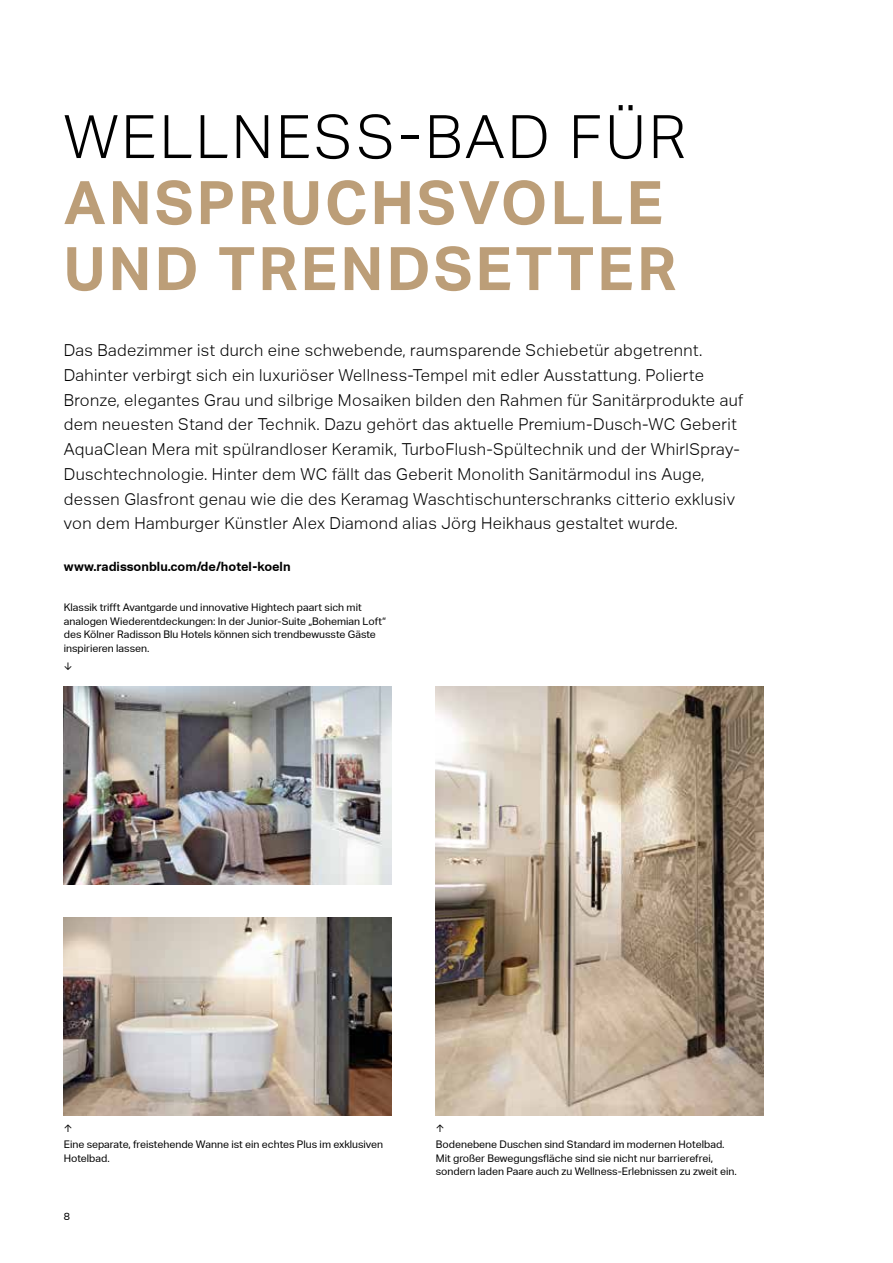
<style>
.page{position:relative;width:893px;height:1263px;background:#fff}
.page>*{position:absolute;margin:0;border:0;box-sizing:border-box;transform-origin:0 0}
.t1{font:700 60px/66px "Aktiv Grotesk Geberit";letter-spacing:.05em;color:#bc9e78}
.t2{font:300 60px "Aktiv Grotesk Geberit";letter-spacing:.05em;color:#000}
.t3{font:300 16.5px/24.8px "Aktiv Grotesk Geberit";letter-spacing:.025em;color:#000}
.t4{font:700 12.75px "Aktiv Grotesk Geberit";color:#000}
.t5{font:10.5px/13.5px "Aktiv Grotesk Geberit";color:#000}
</style>
<div class="page">
<img style="left:436px;top:686px;width:328px;height:429px">
<img style="left:64px;top:686px;width:328px;height:198px">
<img style="left:63px;top:917px;width:329px;height:198px">
<h1 class="t2" style="left:64px;top:102px;width:624px">WELLNESS-BAD FÜR</h1>
<h1 class="t1" style="left:64px;top:170px;width:614px">ANSPRUCHSVOLLE<br>UND TRENDSETTER</h1>
<p class="t3" style="left:64px;top:338px;width:681px">Das Badezimmer ist durch eine schwebende, raumsparende Schiebetür abgetrennt.<br>Dahinter verbirgt sich ein luxuriöser Wellness-Tempel mit edler Ausstattung. Polierte Bronze, elegantes Grau und silbrige Mosaiken bilden den Rahmen für Sanitärprodukte auf dem neuesten Stand der Technik. Dazu gehört das aktuelle Premium-Dusch-WC Geberit AquaClean Mera mit spülrandloser Keramik, TurboFlush-Spültechnik und der WhirlSpray-Duschtechnologie. Hinter dem WC fällt das Geberit Monolith Sanitärmodul ins Auge, dessen Glasfront genau wie die des Keramag Waschtischunterschranks citterio exklusiv von dem Hamburger Künstler Alex Diamond alias Jörg Heikhaus gestaltet wurde.</p>
<p class="t4" style="left:64px;top:559px;width:228px">www.radissonblu.com/de/hotel-koeln</p>
<p class="t5" style="left:64px;top:601px;width:324px">Klassik trifft Avantgarde und innovative Hightech paart sich mit analogen Wiederentdeckungen: In der Junior-Suite „Bohemian Loft“ des Kölner Radisson Blu Hotels können sich trendbewusste Gäste inspirieren lassen.</p>
<p class="t5" style="left:64px;top:659px;width:9px">↓</p>
<p class="t5" style="left:64px;top:1120px;width:321px;line-height:16.5px">↑<br>Eine separate, freistehende Wanne ist ein echtes Plus im exklusiven</p>
<p class="t5" style="left:64px;top:1151px;width:48px">Hotelbad.</p>
<p class="t5" style="left:64px;top:1210px;width:8px">8</p>
<p class="t5" style="left:436px;top:1120px;width:290px;line-height:16.5px">↑<br>Bodenebene Duschen sind Standard im modernen Hotelbad.</p>
<p class="t5" style="left:436px;top:1151px;width:302px">Mit großer Bewegungsfläche sind sie nicht nur barrierefrei, sondern laden Paare auch zu Wellness-Erlebnissen zu zweit ein.</p>
</div>
